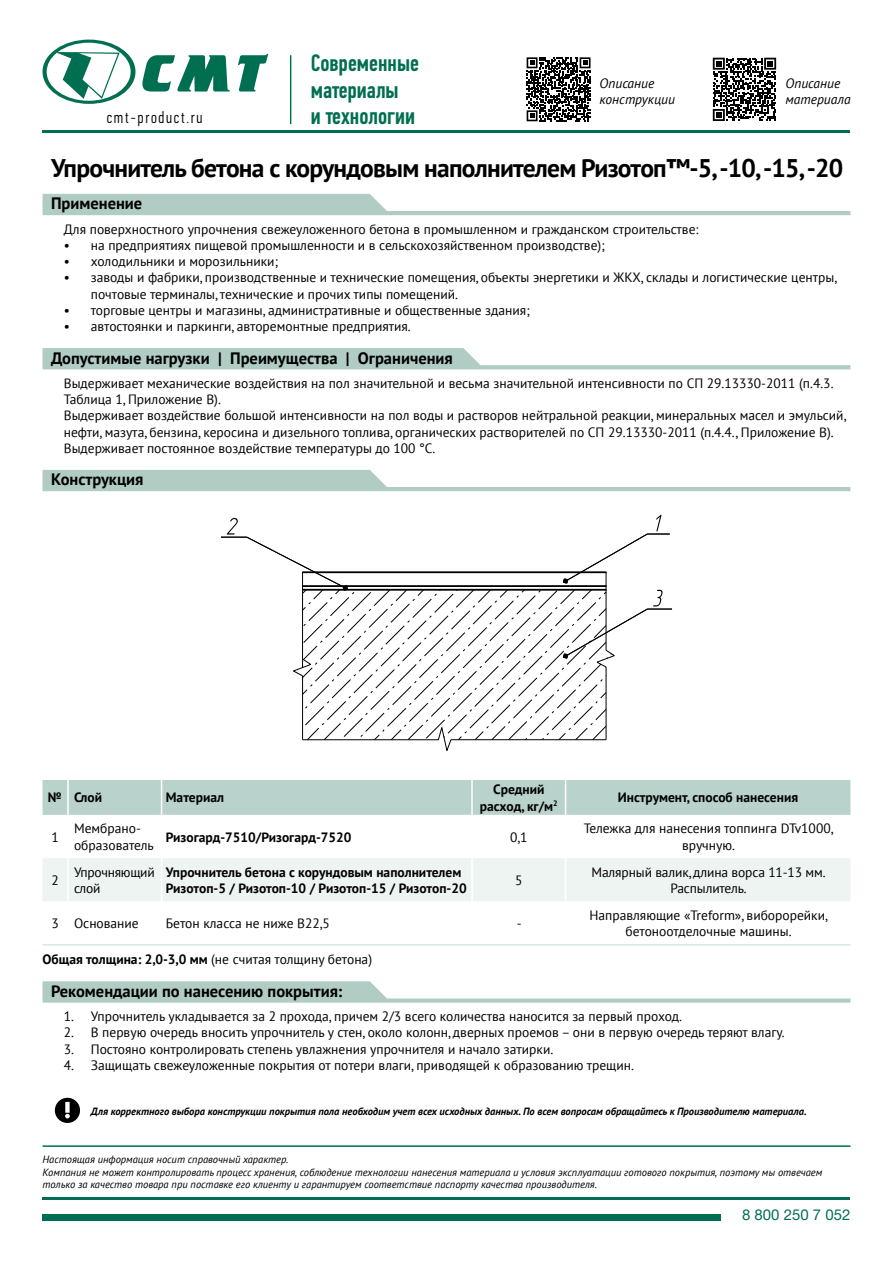
<style>
.page{position:relative;width:893px;height:1263px;background:#fff}
.page>*{position:absolute;margin:0;border:0;box-sizing:border-box;transform-origin:0 0}
.t1{font:700 25.5px "PT Sans";letter-spacing:-.03em;color:#000}
.t2{font:500 23.7px/26.5px "PF Din Text Comp Pro";color:#006f51}
.t3{font:700 16.5px "PT Sans";color:#000}
.t4{font:300 16.35px "PF Din Text Comp Pro";letter-spacing:.105em;color:#000}
.t5{font:15px "Helvetica Neue Cyr";color:#006f51}
.t6{font:13.5px/16.2px "PT Sans";color:#000}
.t7{font:700 13.5px/16.2px "PT Sans";color:#000;text-align:center}
.t8{font:italic 13.5px/16.2px "PT Sans";color:#000}
.t9{font:13.5px/16.2px "PT Sans";letter-spacing:-.02em;color:#000}
.t10{font:italic 10.5px/12.6px "PT Sans";color:#000}
.t11{font:italic 700 10.5px "PT Sans";color:#000}
.s1{font-weight:700}
</style>
<div class="page">
<div style="left:43px;top:1214px;width:678px;height:6px;background:#006f51"></div>
<hr style="left:43px;top:130px;width:807px;height:2px;background:#006f51">
<hr style="left:43px;top:1197px;width:807px;height:2px;background:#006f51">
<svg style="left:142px;top:55px;width:88px;height:37px"></svg>
<svg style="left:238px;top:54px;width:30px;height:38px"></svg>
<svg style="left:43px;top:40px;width:92px;height:64px"></svg>
<hr style="left:290px;top:55px;width:1px;height:69px;background:#006f51">
<hr style="left:43px;top:1145px;width:807px;height:2px;background:#006f51">
<svg style="left:526px;top:57px;width:65px;height:64px"></svg>
<svg style="left:527px;top:57px;width:63px;height:64px"></svg>
<svg style="left:712px;top:57px;width:65px;height:64px"></svg>
<svg style="left:713px;top:58px;width:63px;height:63px"></svg>
<svg style="left:43px;top:470px;width:807px;height:21px"></svg>
<svg style="left:43px;top:348px;width:807px;height:21px"></svg>
<svg style="left:43px;top:194px;width:807px;height:21px"></svg>
<svg style="left:43px;top:981px;width:807px;height:22px"></svg>
<div style="left:55px;top:1098px;width:25px;height:25px;background:#000;border-radius:50%"></div>
<svg style="left:65px;top:1102px;width:5px;height:16px"></svg>
<div style="left:43px;top:780px;width:807px;height:35px;background:#b9d2cb"></div>
<hr style="left:67px;top:780px;width:2px;height:35px;background:#fff">
<hr style="left:161px;top:780px;width:1px;height:35px;background:#fff">
<hr style="left:471px;top:780px;width:2px;height:35px;background:#fff">
<hr style="left:565px;top:780px;width:1px;height:35px;background:#fff">
<svg style="left:43px;top:858px;width:807px;height:87px"></svg>
<hr style="left:68px;top:944px;width:94px;height:1px;background:#d8e5e1">
<hr style="left:162px;top:944px;width:310px;height:1px;background:#d8e5e1">
<hr style="left:472px;top:944px;width:94px;height:1px;background:#d8e5e1">
<hr style="left:566px;top:944px;width:284px;height:1px;background:#d8e5e1">
<hr style="left:67px;top:858px;width:2px;height:43px;background:#fff">
<hr style="left:161px;top:858px;width:1px;height:43px;background:#fff">
<hr style="left:471px;top:858px;width:2px;height:43px;background:#fff">
<hr style="left:565px;top:858px;width:1px;height:43px;background:#fff">
<hr style="left:67px;top:901px;width:2px;height:43px;background:#fff">
<hr style="left:161px;top:901px;width:1px;height:43px;background:#fff">
<hr style="left:471px;top:901px;width:2px;height:43px;background:#fff">
<hr style="left:565px;top:901px;width:1px;height:43px;background:#fff">
<svg style="left:293px;top:667px;width:313px;height:84px"></svg>
<svg style="left:302px;top:591px;width:305px;height:149px"></svg>
<svg style="left:303px;top:571px;width:358px;height:166px"></svg>
<svg style="left:563px;top:515px;width:107px;height:68px"></svg>
<svg style="left:221px;top:518px;width:127px;height:73px"></svg>
<svg style="left:563px;top:590px;width:109px;height:69px"></svg>
<p class="t4" style="left:107px;top:108px;width:97px">cmt-product.ru</p>
<h2 class="t2" style="left:311px;top:50px;width:110px">Современные материалы<br>и технологии</h2>
<p class="t8" style="left:600px;top:75px;width:77px">Описание конструкции</p>
<p class="t8" style="left:785px;top:75px;width:67px">Описание материала</p>
<h1 class="t1" style="left:51px;top:151px;width:794px">Упрочнитель бетона с корундовым наполнителем Ризотоп™-5, -10, -15, -20</h1>
<p class="t3" style="left:51px;top:193px;width:93px">Применение</p>
<p class="t6" style="left:64px;top:221px;width:636px">Для поверхностного упрочнения свежеуложенного бетона в промышленном и гражданском строительстве:</p>
<p class="t6" style="left:64px;top:237px;width:542px">• на предприятиях пищевой промышленности и в сельскохозяйственном производстве);</p>
<p class="t6" style="left:64px;top:253px;width:216px">• холодильники и морозильники;</p>
<p class="t6" style="left:91px;top:269px;width:748px;text-indent:-27px">• заводы и фабрики, производственные и технические помещения, объекты энергетики и ЖКХ, склады и логистические центры, почтовые терминалы, технические и прочих типы помещений.</p>
<p class="t6" style="left:64px;top:302px;width:467px">• торговые центры и магазины, административные и общественные здания;</p>
<p class="t6" style="left:64px;top:318px;width:348px">• автостоянки и паркинги, авторемонтные предприятия.</p>
<p class="t3" style="left:51px;top:347px;width:403px">Допустимые нагрузки | Преимущества | Ограничения</p>
<p class="t6" style="left:64px;top:375px;width:784px">Выдерживает механические воздействия на пол значительной и весьма значительной интенсивности по СП 29.13330-2011 (п.4.3.<br>Таблица 1, Приложение В).<br>Выдерживает воздействие большой интенсивности на пол воды и растворов нейтральной реакции, минеральных масел и эмульсий, нефти, мазута, бензина, керосина и дизельного топлива, органических растворителей по СП 29.13330-2011 (п.4.4., Приложение В).<br>Выдерживает постоянное воздействие температуры до 100 °C.</p>
<p class="t3" style="left:51px;top:469px;width:94px">Конструкция</p>
<p class="t7" style="left:48px;top:789px;width:56px">№ Слой</p>
<p class="t7" style="left:166px;top:789px;width:60px">Материал</p>
<p class="t7" style="left:480px;top:781px;width:79px">Средний расход, кг/м<sup>2</sup></p>
<p class="t7" style="left:618px;top:789px;width:182px">Инструмент, способ нанесения</p>
<p class="t6" style="left:52px;top:828px;width:9px">1</p>
<p class="t6" style="left:74px;top:820px;width:81px">Мембрано&shy;образователь</p>
<p class="t7" style="left:166px;top:828px;width:187px">Ризогард-7510/Ризогард-7520</p>
<p class="t6" style="left:510px;top:828px;width:19px">0,1</p>
<p class="t6" style="left:584px;top:820px;width:251px;text-align:center">Тележка для нанесения топпинга DTv1000, вручную.</p>
<p class="t6" style="left:52px;top:872px;width:9px">2</p>
<p class="t9" style="left:74px;top:864px;width:82px">Упрочняющий слой</p>
<p class="t7" style="left:166px;top:864px;width:302px;text-align:left">Упрочнитель бетона с корундовым наполнителем<br>Ризотоп-5 / Ризотоп-10 / Ризотоп-15 / Ризотоп-20</p>
<p class="t6" style="left:515px;top:872px;width:9px">5</p>
<p class="t6" style="left:591px;top:864px;width:236px;text-align:center">Малярный валик, длина ворса 11-13 мм.<br>Распылитель.</p>
<p class="t6" style="left:52px;top:915px;width:89px">3 Основание</p>
<p class="t6" style="left:166px;top:915px;width:165px">Бетон класса не ниже В22,5</p>
<p class="t6" style="left:517px;top:915px;width:6px">-</p>
<p class="t6" style="left:589px;top:907px;width:240px;text-align:center">Направляющие «Treform», виборорейки, бетоноотделочные машины.</p>
<p class="t6" style="left:43px;top:951px;width:331px"><span class="s1">Общая толщина: 2,0-3,0 мм</span> (не считая толщину бетона)</p>
<p class="t3" style="left:51px;top:980px;width:293px">Рекомендации по нанесению покрытия:</p>
<p class="t6" style="left:64px;top:1008px;width:620px">1. Упрочнитель укладывается за 2 прохода, причем 2/3 всего количества наносится за первый проход.</p>
<p class="t6" style="left:64px;top:1024px;width:722px">2. В первую очередь вносить упрочнитель у стен, около колонн, дверных проемов – они в первую очередь теряют влагу.</p>
<p class="t6" style="left:64px;top:1040px;width:491px">3. Постояно контролировать степень увлажнения упрочнителя и начало затирки.</p>
<p class="t6" style="left:64px;top:1057px;width:572px">4. Защищать свежеуложенные покрытия от потери влаги, приводящей к образованию трещин.</p>
<p class="t11" style="left:91px;top:1104px;width:717px">Для корректного выбора конструкции покрытия пола необходим учет всех исходных данных. По всем вопросам обращайтесь к Производителю материала.</p>
<p class="t10" style="left:43px;top:1153px;width:781px">Настоящая информация носит справочный характер.<br>Компания не может контролировать процесс хранения, соблюдение технологии нанесения материала и условия эксплуатации готового покрытия, поэтому мы отвечаем только за качество товара при поставке его клиенту и гарантируем соответствие паспорту качества производителя.</p>
<p class="t5" style="left:742px;top:1207px;width:110px">8 800 250 7 052</p>
</div>
